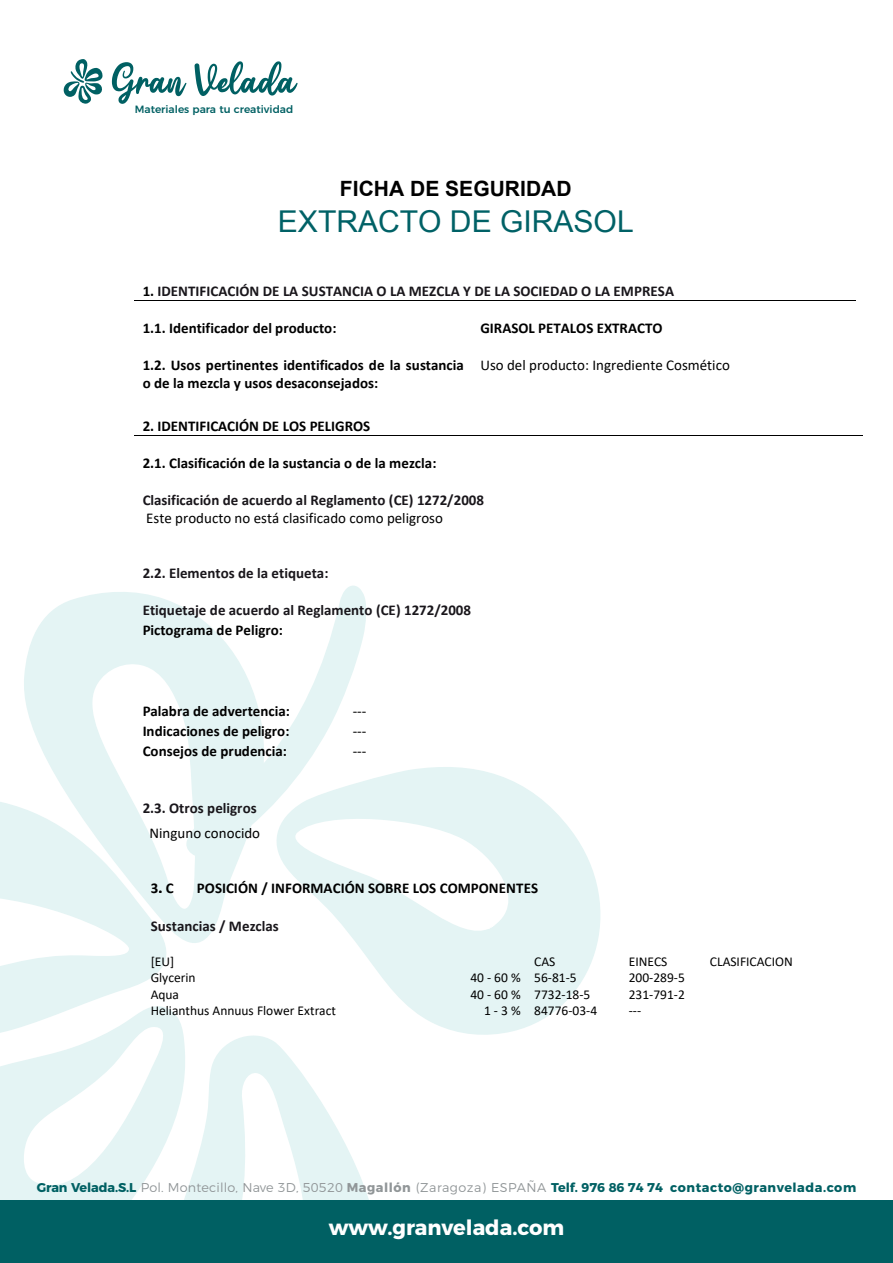
<style>
.page{position:relative;width:893px;height:1263px;background:#fff}
.page>*{position:absolute;margin:0;border:0;box-sizing:border-box;transform-origin:0 0}
.t1{font:30px "Arial";color:#006166}
.t2{font:700 21px "Montserrat";color:#fff}
.t3{font:700 21px "Arial";color:#000}
.t4{font:700 15px/20px "Calibri";color:#000}
.t5{font:700 15px "Calibri";color:#19161b}
.t6{font:15px/20px "Calibri";color:#000}
.t7{font:13.5px/16.5px "Calibri";color:#000}
.t8{font:700 12.75px "Montserrat";letter-spacing:.035em;color:#006063}
.t9{font:500 10.5px "Montserrat";color:#006063}
.s1{color:#000}
.s2{font-weight:300;color:#919698}
.s3{color:#919698}
</style>
<div class="page">
<svg style="left:0;top:802px;width:156px;height:199px"></svg>
<svg style="left:283px;top:767px;width:318px;height:268px;fill:#e4f4f4"></svg>
<svg style="left:21px;top:592px;width:216px;height:382px;fill:#e4f4f4"></svg>
<svg style="left:0;top:1001px;width:182px;height:199px;fill:#e4f4f4"></svg>
<svg style="left:156px;top:1027px;width:232px;height:173px"></svg>
<svg style="left:186px;top:585px;width:181px;height:277px;fill:#e4f4f4"></svg>
<svg style="left:112px;top:62px;width:74px;height:42px"></svg>
<svg style="left:195px;top:61px;width:103px;height:35px"></svg>
<svg style="left:63px;top:59px;width:40px;height:45px"></svg>
<div style="left:0;top:1200px;width:893px;height:63px;background:#006063"></div>
<hr style="left:135px;top:300px;width:337px;height:1px;background:#000">
<hr style="left:473px;top:300px;width:382px;height:1px;background:#000">
<hr style="left:135px;top:435px;width:728px;height:1px;background:#000">
<p class="t9" style="left:135px;top:101px;width:160px">Materiales para tu creatividad</p>
<h2 class="t3" style="left:340px;top:174px;width:233px">FICHA DE SEGURIDAD</h2>
<h1 class="t1" style="left:278px;top:201px;width:357px">EXTRACTO DE GIRASOL</h1>
<p class="t5" style="left:143px;top:285px;width:533px"><span class="s1">1.</span> IDENTIFICACIÓN DE LA SUSTANCIA O LA MEZCLA Y DE LA SOCIEDAD O LA EMPRESA</p>
<p class="t4" style="left:143px;top:319px;width:196px">1.1. Identificador del producto:</p>
<p class="t4" style="left:143px;top:357px;width:323px;line-height:18.3px">1.2. Usos pertinentes identificados de la sustancia o de la mezcla y usos desaconsejados:</p>
<p class="t4" style="left:480px;top:319px;width:184px">GIRASOL PETALOS EXTRACTO</p>
<p class="t6" style="left:480px;top:356px;width:251px">Uso del producto: Ingrediente Cosmético</p>
<p class="t4" style="left:143px;top:417px;width:229px">2. IDENTIFICACIÓN DE LOS PELIGROS</p>
<p class="t4" style="left:143px;top:454px;width:295px">2.1. Clasificación de la sustancia o de la mezcla:</p>
<p class="t5" style="left:143px;top:493px;width:343px">Clasificación de acuerdo al Reglamento (CE) 1272/2008</p>
<p class="t6" style="left:146px;top:509px;width:299px">Este producto no está clasificado como peligroso</p>
<p class="t5" style="left:143px;top:567px;width:187px">2.2. Elementos de la etiqueta:</p>
<p class="t5" style="left:143px;top:603px;width:330px">Etiquetaje de acuerdo al Reglamento (CE) 1272/2008</p>
<p class="t4" style="left:143px;top:621px;width:142px">Pictograma de Peligro:</p>
<p class="t4" style="left:143px;top:702px;width:149px;text-align:justify">Palabra de advertencia:<br>Indicaciones de peligro:<br>Consejos de prudencia:</p>
<p class="t5" style="left:143px;top:801px;width:116px">2.3. Otros peligros</p>
<p class="t6" style="left:149px;top:824px;width:112px">Ninguno conocido</p>
<p class="t6" style="left:353px;top:702px;width:15px">--- ---</p>
<p class="t6" style="left:353px;top:742px;width:15px">---</p>
<p class="t4" style="left:151px;top:879px;width:24px">3. C</p>
<p class="t4" style="left:197px;top:879px;width:343px">POSICIÓN / INFORMACIÓN SOBRE LOS COMPONENTES</p>
<p class="t5" style="left:151px;top:919px;width:130px">Sustancias / Mezclas</p>
<p class="t7" style="left:151px;top:954px;width:187px">[EU]<br>Glycerin<br>Aqua<br>Helianthus Annuus Flower Extract</p>
<p class="t7" style="left:470px;top:954px;width:122px;text-indent:64px">CAS<br>40 - 60 % 56-81-5<br>40 - 60 % 7732-18-5</p>
<p class="t7" style="left:629px;top:954px;width:40px">EINECS</p>
<p class="t7" style="left:710px;top:954px;width:85px">CLASIFICACION</p>
<p class="t7" style="left:629px;top:970px;width:58px">200-289-5</p>
<p class="t7" style="left:629px;top:987px;width:58px">231-791-2</p>
<p class="t7" style="left:484px;top:1003px;width:115px">1 - 3 % 84776-03-4</p>
<p class="t7" style="left:629px;top:1003px;width:14px">---</p>
<p class="t8" style="left:37px;top:1176px;width:821px">Gran Velada.S.L <span class="s2">Pol. Montecillo, Nave 3D, 50520</span> <span class="s3">Magallón</span> <span class="s2">(Zaragoza) ESPAÑA</span> Telf. 976 86 74 74 contacto@granvelada.com</p>
<h2 class="t2" style="left:329px;top:1210px;width:237px">www.granvelada.com</h2>
</div>
